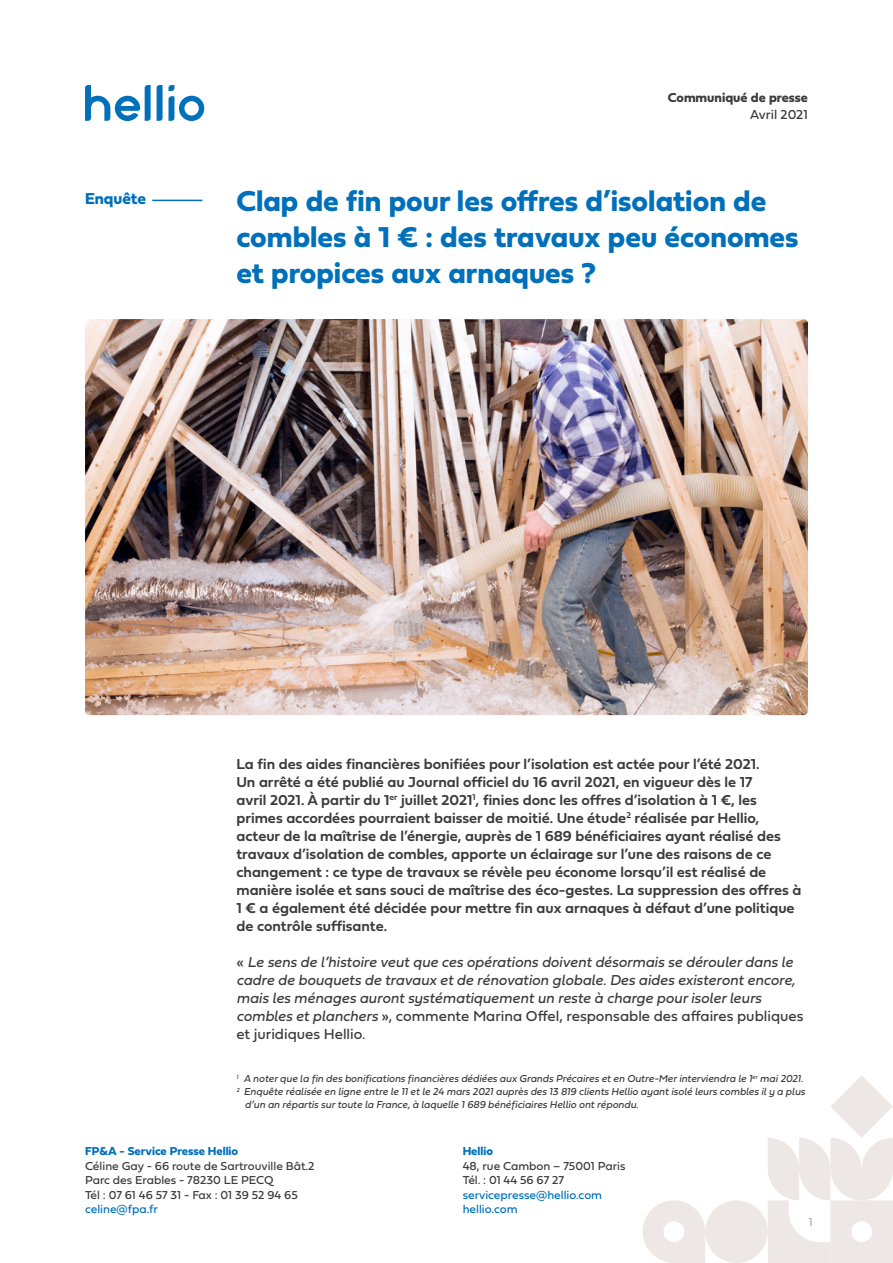
<style>
.page{position:relative;width:893px;height:1263px;background:#fff}
.page>*{position:absolute;margin:0;border:0;box-sizing:border-box;transform-origin:0 0}
.Titre{font:30px/36px "Fieldwork Geo Bold";color:#0070ba}
.t1{font:16.5px "Fieldwork Geo Bold";letter-spacing:-.005em;color:#0070ba}
.Texte{font:15px/18px "Fieldwork Geo Demibold";color:#3b3b3b}
.Texte-2{font:italic 15px/18px "Fieldwork";color:#3b3b3b}
.t2{font:13.5px/16.2px "Fieldwork Geo Bold";color:#3b3b3b;text-align:right}
.t3{font:12px/14.4px "Fieldwork Geo Regular";color:#3b3b3b}
.t4{font:12px/14.4px "Fieldwork Geo Regular";color:#0070ba}
.t5{font:12px "Fieldwork Geo Bold";color:#0070ba}
.t6{font:12px "Fieldwork Geo Light";color:#9d9d9d}
.t7{font:italic 10.5px/12.6px "Fieldwork";color:#3b3b3b}
.s1{font-family:"Fieldwork Geo Regular"}
.s2{font-family:"Fieldwork Geo Regular";font-style:normal}
</style>
<div class="page">
<svg style="left:643px;top:1200px;width:62px;height:63px"></svg>
<svg style="left:768px;top:1075px;width:125px;height:188px"></svg>
<div style="left:705px;top:1200px;width:63px;height:63px;background:#ede8e6;border-radius:50%"></div>
<svg style="left:85px;top:85px;width:66px;height:36px"></svg>
<svg style="left:157px;top:85px;width:47px;height:36px"></svg>
<img style="left:85px;top:319px;width:723px;height:396px">
<hr style="left:152px;top:200px;width:50px;height:1px;background:#0070ba">
<p class="t1" style="left:85px;top:186px;width:62px">Enquête</p>
<p class="t2" style="left:668px;top:89px;width:142px">Communiqué de presse<br><span class="s1">Avril 2021</span></p>
<p class="Titre" style="left:236px;top:182px;width:564px">Clap de fin pour les offres d’isolation de combles à 1 € : des travaux peu économes et propices aux arnaques ?</p>
<p class="Texte" style="left:236px;top:754px;width:567px">La fin des aides financières bonifiées pour l’isolation est actée pour l’été 2021.<br>Un arrêté a été publié au Journal officiel du 16 avril 2021, en vigueur dès le 17<br>avril 2021. À partir du 1<sup>er</sup> juillet 2021<sup>1</sup>, finies donc les offres d’isolation à 1 €, les primes accordées pourraient baisser de moitié. Une étude<sup>2</sup> réalisée par Hellio, acteur de la maîtrise de l’énergie, auprès de 1 689 bénéficiaires ayant réalisé des travaux d’isolation de combles, apporte un éclairage sur l’une des raisons de ce changement : ce type de travaux se révèle peu économe lorsqu’il est réalisé de manière isolée et sans souci de maîtrise des éco-gestes. La suppression des offres à 1 € a également été décidée pour mettre fin aux arnaques à défaut d’une politique de contrôle suffisante.</p>
<p class="Texte-2" style="left:236px;top:952px;width:569px"><span class="s2">«</span> Le sens de l’histoire veut que ces opérations doivent désormais se dérouler dans le cadre de bouquets de travaux et de rénovation globale. Des aides existeront encore, mais les ménages auront systématiquement un reste à charge pour isoler leurs combles et planchers <span class="s2">», commente Marina Offel, responsable des affaires publiques et juridiques Hellio.</span></p>
<p class="t7" style="left:236px;top:1072px;width:568px"><sup>1</sup> A noter que la fin des bonifications financières dédiées aux Grands Précaires et en Outre-Mer interviendra le 1<sup>er</sup> mai 2021.</p>
<p class="t7" style="left:245px;top:1085px;width:562px;text-indent:-9px"><sup>2</sup> Enquête réalisée en ligne entre le 11 et le 24 mars 2021 auprès des 13 819 clients Hellio ayant isolé leurs combles il y a plus d’un an répartis sur toute la France, à laquelle 1 689 bénéficiaires Hellio ont répondu.</p>
<p class="t5" style="left:85px;top:1142px;width:155px">FP&amp;A - Service Presse Hellio</p>
<p class="t3" style="left:85px;top:1158px;width:231px">Céline Gay - 66 route de Sartrouville Bât.2<br>Parc des Erables - 78230 LE PECQ<br>Tél : 07 61 46 57 31 - Fax : 01 39 52 94 65</p>
<p class="t4" style="left:85px;top:1201px;width:74px">celine@fpa.fr</p>
<p class="t5" style="left:463px;top:1142px;width:32px">Hellio</p>
<p class="t3" style="left:463px;top:1158px;width:164px">48, rue Cambon – 75001 Paris<br>Tél. : 01 44 56 67 27</p>
<p class="t4" style="left:463px;top:1187px;width:141px">servicepresse@hellio.com hellio.com</p>
<p class="t6" style="left:809px;top:1213px;width:6px">1</p>
</div>
